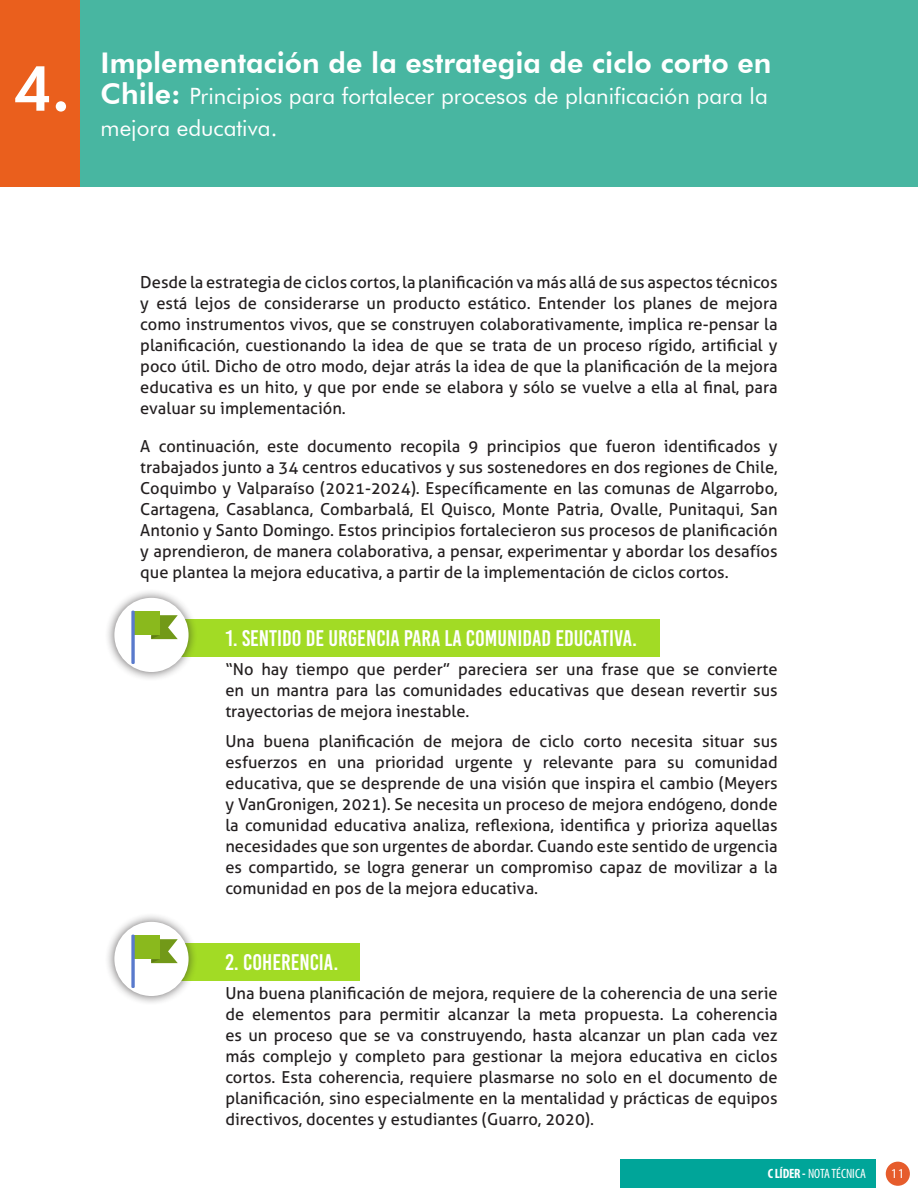
<style>
.page{position:relative;width:918px;height:1188px;background:#fff}
.page>*{position:absolute;margin:0;border:0;box-sizing:border-box;transform-origin:0 0}
.t1{font:800 61.5px "Futura BT";color:#fff}
.t2{font:800 28.5px "Futura BT";color:#fff}
.t3{font:22.5px/31.5px "Futura BT";color:#fff}
.t4{font:22.5px "Bebas Kai";color:#fff}
.t5{font:16.5px/21px "Aller";color:#231f20;text-align:justify}
.t6{font:condensed 13.5px "Myriad Pro";color:#fff}
.t7{font:13.5px "Myriad Pro";color:#fff}
.s1{font-weight:800;font-size:28.5px}
.s2{font-weight:700}
</style>
<div class="page">
<div style="left:161px;top:619px;width:499px;height:38px;background:#a2db25"></div>
<div style="left:105px;top:589px;width:93px;height:92px;background:#231f20;opacity:.65"></div>
<div style="left:114px;top:598px;width:75px;height:74px;background:#fff;border-radius:50%"></div>
<div style="left:133px;top:611px;width:27px;height:24px;background:#8ab91d"></div>
<svg style="left:151px;top:615px;width:27px;height:24px"></svg>
<svg style="left:131px;top:611px;width:4px;height:53px"></svg>
<div style="left:161px;top:943px;width:199px;height:38px;background:#a2db25"></div>
<div style="left:105px;top:913px;width:93px;height:92px;background:#231f20;opacity:.65"></div>
<div style="left:114px;top:922px;width:75px;height:74px;background:#fff;border-radius:50%"></div>
<div style="left:133px;top:935px;width:27px;height:24px;background:#8ab91d"></div>
<svg style="left:151px;top:939px;width:27px;height:24px"></svg>
<svg style="left:131px;top:935px;width:4px;height:53px"></svg>
<div style="left:0;top:0;width:918px;height:187px;background:#48b6a1"></div>
<div style="left:0;top:0;width:80px;height:187px;background:#ea5f1d"></div>
<div style="left:620px;top:1160px;width:255px;height:28px;background:#00a599"></div>
<div style="left:886px;top:1162px;width:24px;height:24px;background:#e65c2c;border-radius:50%"></div>
<p class="t1" style="left:14px;top:51px;width:58px">4.</p>
<p class="t2" style="left:101px;top:45px;width:672px">Implementación de la estrategia de ciclo corto en</p>
<p class="t3" style="left:101px;top:80px;width:669px"><span class="s1">Chile:</span> Principios para fortalecer procesos de planificación para la mejora educativa.</p>
<p class="t5" style="left:140px;top:272px;width:639px">Desde la estrategia de ciclos cortos, la planificación va más allá de sus aspectos técnicos y está lejos de considerarse un producto estático. Entender los planes de mejora como instrumentos vivos, que se construyen colaborativamente, implica re-pensar la planificación, cuestionando la idea de que se trata de un proceso rígido, artificial y poco útil. Dicho de otro modo, dejar atrás la idea de que la planificación de la mejora educativa es un hito, y que por ende se elabora y sólo se vuelve a ella al final, para evaluar su implementación.</p>
<p class="t5" style="left:140px;top:436px;width:639px">A continuación, este documento recopila 9 principios que fueron identificados y trabajados junto a 34 centros educativos y sus sostenedores en dos regiones de Chile, Coquimbo y Valparaíso (2021-2024). Específicamente en las comunas de Algarrobo, Cartagena, Casablanca, Combarbalá, El Quisco, Monte Patria, Ovalle, Punitaqui, San Antonio y Santo Domingo. Estos principios fortalecieron sus procesos de planificación y aprendieron, de manera colaborativa, a pensar, experimentar y abordar los desafíos que plantea la mejora educativa, a partir de la implementación de ciclos cortos.</p>
<p class="t4" style="left:225px;top:626px;width:413px">1. SENTIDO DE URGENCIA PARA LA COMUNIDAD EDUCATIVA.</p>
<p class="t5" style="left:225px;top:659px;width:554px">“No hay tiempo que perder” pareciera ser una frase que se convierte en un mantra para las comunidades educativas que desean revertir sus trayectorias de mejora inestable.</p>
<p class="t5" style="left:225px;top:731px;width:554px">Una buena planificación de mejora de ciclo corto necesita situar sus esfuerzos en una prioridad urgente y relevante para su comunidad educativa, que se desprende de una visión que inspira el cambio (Meyers y VanGronigen, 2021). Se necesita un proceso de mejora endógeno, donde la comunidad educativa analiza, reflexiona, identifica y prioriza aquellas necesidades que son urgentes de abordar. Cuando este sentido de urgencia es compartido, se logra generar un compromiso capaz de movilizar a la comunidad en pos de la mejora educativa.</p>
<p class="t4" style="left:225px;top:950px;width:115px">2. COHERENCIA.</p>
<p class="t5" style="left:225px;top:983px;width:554px">Una buena planificación de mejora, requiere de la coherencia de una serie de elementos para permitir alcanzar la meta propuesta. La coherencia es un proceso que se va construyendo, hasta alcanzar un plan cada vez más complejo y completo para gestionar la mejora educativa en ciclos cortos. Esta coherencia, requiere plasmarse no solo en el documento de planificación, sino especialmente en la mentalidad y prácticas de equipos directivos, docentes y estudiantes (Guarro, 2020).</p>
<p class="t6" style="left:768px;top:1166px;width:100px"><span class="s2">C LÍDER -</span> NOTA TÉCNICA</p>
<p class="t7" style="left:891px;top:1165px;width:15px">11</p>
</div>
